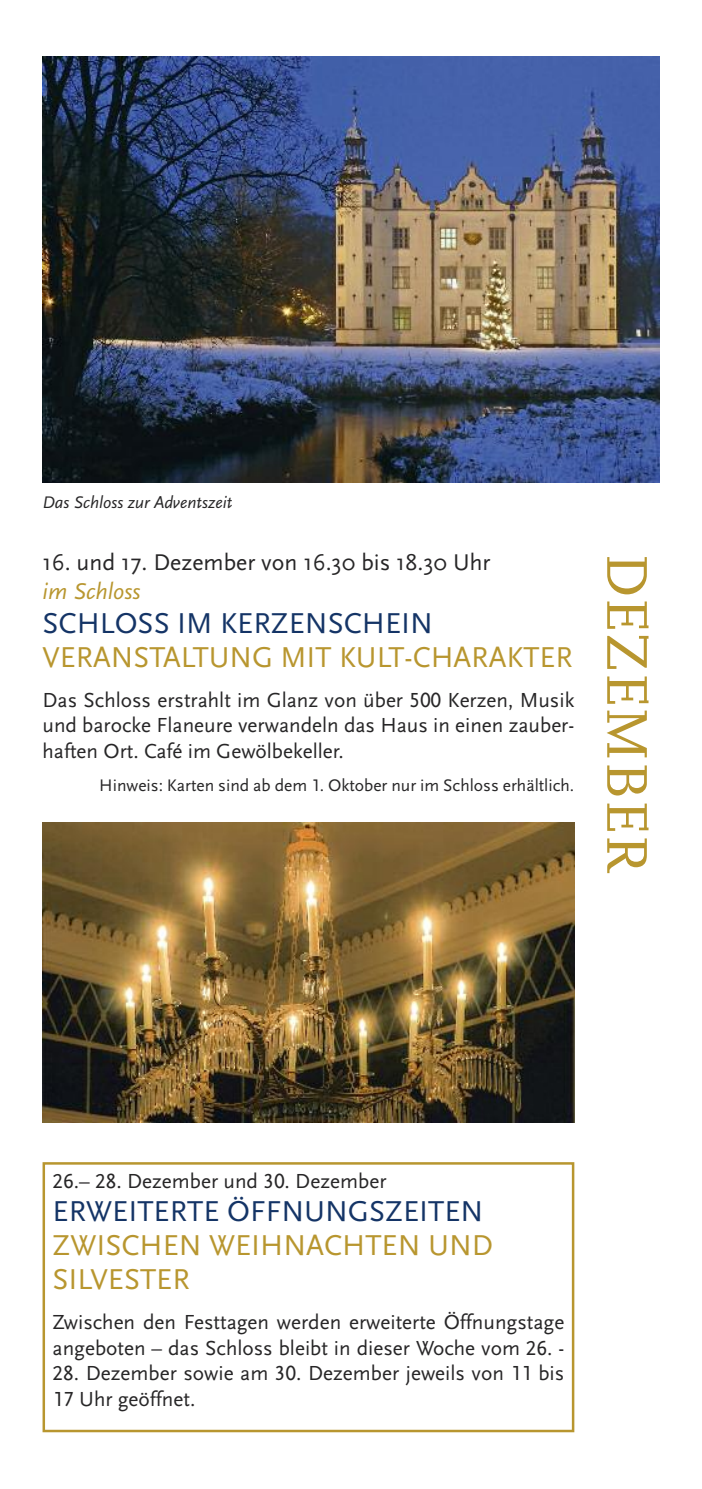
<style>
.page{position:relative;width:702px;height:1489px;background:#fff}
.page>*{position:absolute;margin:0;border:0;box-sizing:border-box;transform-origin:0 0}
.t1{font:60px "FF Scala";color:#b8962f}
.t2{font:30px/33.8px "Scala Sans";color:#b8962f}
.t3{font:30px "Scala Sans";color:#143466}
.t4{font:23.75px "Scala Sans";color:#272627}
.t5{font:italic 23.75px "Scala Sans LF";color:#b8962f}
.t6{font:21.25px/25.5px "Scala Sans LF";color:#272627}
.t7{font:17.5px "Scala Sans LF";color:#272627}
.t8{font:italic 17.5px "Scala Sans LF";color:#272627}
</style>
<div class="page">
<img style="left:43px;top:57px;width:616px;height:425px">
<div style="left:43px;top:1162px;width:531px;height:269px;border:2px solid #b8962f"></div>
<img style="left:43px;top:822px;width:531px;height:300px">
<p class="t8" style="left:43px;top:493px;width:191px">Das Schloss zur Adventszeit</p>
<p class="t4" style="left:43px;top:551px;width:449px">16. und 17. Dezember von 16.30 bis 18.30 Uhr</p>
<p class="t5" style="left:43px;top:579px;width:100px">im Schloss</p>
<h2 class="t3" style="left:43px;top:608px;width:392px">SCHLOSS IM KERZENSCHEIN</h2>
<h2 class="t2" style="left:43px;top:640px;width:531px">VERANSTALTUNG MIT KULT-CHARAKTER</h2>
<p class="t6" style="left:43px;top:687px;width:533px;text-align:justify">Das Schloss erstrahlt im Glanz von über 500 Kerzen, Musik und barocke Flaneure verwandeln das Haus in einen zauber&shy;haften Ort. Café im Gewölbekeller.</p>
<p class="t7" style="left:99px;top:777px;width:476px">Hinweis: Karten sind ab dem 1. Oktober nur im Schloss erhältlich.</p>
<h1 class="t1" style="left:663px;top:553px;width:322px;rotate:90deg">DEZEMBER</h1>
<p class="t6" style="left:53px;top:1168px;width:335px">26.– 28. Dezember und 30. Dezember</p>
<h2 class="t3" style="left:53px;top:1196px;width:432px">ERWEITERTE ÖFFNUNGSZEITEN</h2>
<h2 class="t2" style="left:53px;top:1229px;width:442px">ZWISCHEN WEIHNACHTEN UND<br>SILVESTER</h2>
<p class="t6" style="left:53px;top:1309px;width:513px">Zwischen den Festtagen werden erweiterte Öffnungstage angeboten – das Schloss bleibt in dieser Woche vom 26. -</p>
<p class="t6" style="left:53px;top:1360px;width:513px">28. Dezember sowie am 30. Dezember jeweils von 11 bis<br>17 Uhr geöffnet.</p>
</div>
